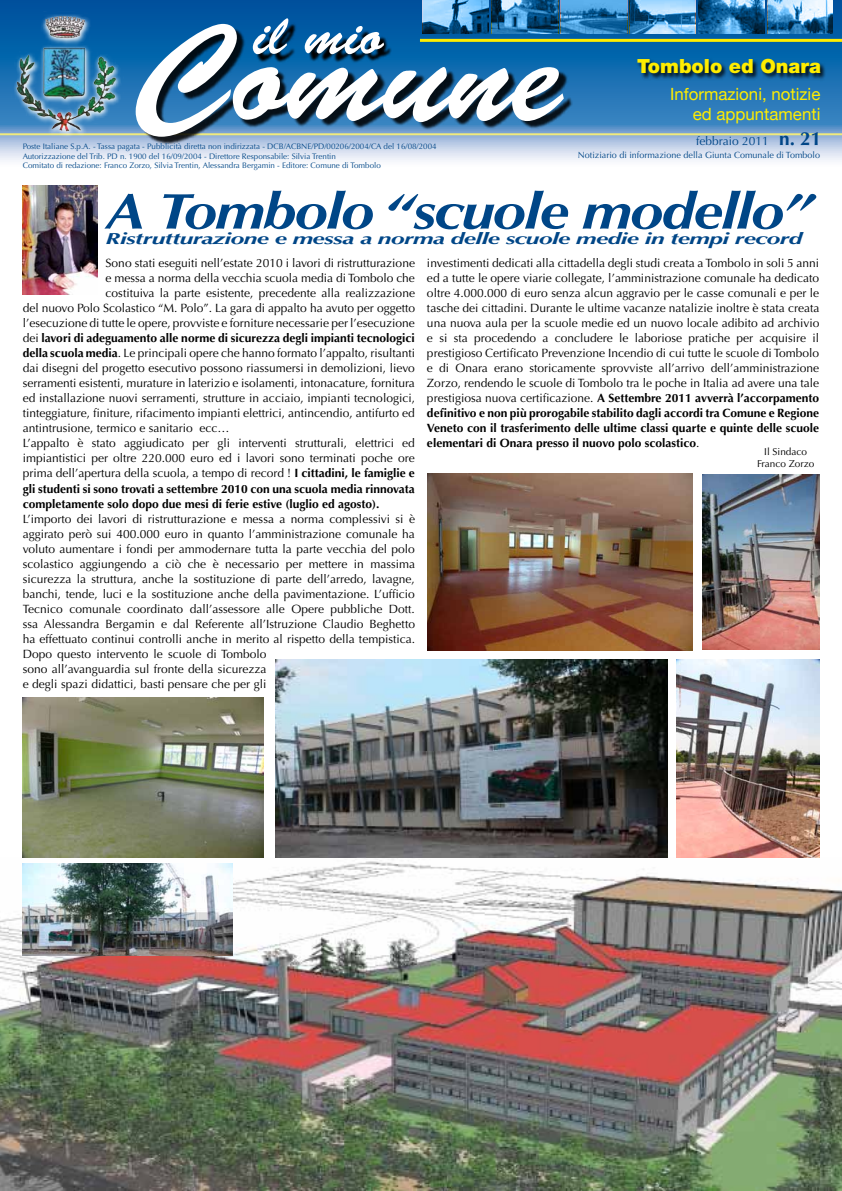
<style>
.page{position:relative;width:842px;height:1191px;background:#fff}
.page>*{position:absolute;margin:0;border:0;box-sizing:border-box;transform-origin:0 0}
.t1{font:136.4px "Brush Script Std";color:#fff}
.t2{font:56.4px "Brush Script Std";color:#fff}
.t3{font:italic 700 50.4px "Optima LT Std";letter-spacing:-.025em;color:#004687;scale:1.17 1}
.t4{font:900 19.5px "Helvetica Neue";color:#ffed00}
.t5{font:16.9px/20.2px "Helvetica Neue";color:#ffed00;text-align:right}
.t6{font:italic 700 16px "Optima LT Std";letter-spacing:-.025em;color:#004687;scale:1.54 1}
.t7{font:12px/15px "Optima LT Std";color:#000}
.t8{font:700 12px "Optima LT Std";color:#000}
.t9{font:12px "Optima LT Std";color:#004687}
.t10{font:10px/12px "Optima LT Std";color:#000;text-align:center}
.t11{font:9px "Optima LT Std";color:#004687}
.t12{font:8px/9.6px "Optima LT Std";color:#004687}
.s1{font-weight:700;font-size:19px}
.s2{font-weight:400}
.s3{font-weight:700}
</style>
<div class="page">
<img style="left:22px;top:185px;width:75px;height:109px">
<svg style="left:0;top:0;width:842px;height:161px"></svg>
<hr style="left:0;top:133px;width:842px;height:2px;background:#f0ea7c">
<img style="left:138px;top:8px;width:436px;height:153px">
<img style="left:12px;top:11px;width:113px;height:129px">
<img style="left:16px;top:16px;width:100px;height:115px">
<hr style="left:420px;top:39px;width:422px;height:3px;background:#ffed00">
<svg style="left:423px;top:0;width:410px;height:34px"></svg>
<img style="left:628px;top:54px;width:202px;height:32px">
<img style="left:0;top:857px;width:842px;height:333px">
<img style="left:275px;top:659px;width:392px;height:198px">
<img style="left:23px;top:863px;width:210px;height:92px">
<img style="left:676px;top:659px;width:143px;height:198px">
<img style="left:23px;top:697px;width:241px;height:160px">
<img style="left:702px;top:474px;width:117px;height:175px">
<img style="left:427px;top:473px;width:266px;height:178px">
<h2 class="t2" style="left:254px;top:4px;width:131px">il mio</h2>
<h1 class="t1" style="left:137px;top:-1px;width:426px">Comune</h1>
<h3 class="t4" style="left:637px;top:55px;width:186px">Tombolo ed Onara</h3>
<h3 class="t5" style="left:670px;top:83px;width:152px">Informazioni, notizie ed appuntamenti</h3>
<p class="t9" style="left:696px;top:134px;width:127px">febbraio 2011 <span class="s1">n. 21</span></p>
<p class="t12" style="left:23px;top:141px;width:415px">Poste Italiane S.p.A. - Tassa pagata - Pubblicità diretta non indirizzata - DCB/ACBNE/PD/00206/2004/CA del 16/08/2004<br>Autorizzazione del Trib. PD n. 1900 del 16/09/2004 - Direttore Responsabile: Silvia Trentin<br>Comitato di redazione: Franco Zorzo, Silvia Trentin, Alessandra Bergamin - Editore: Comune di Tombolo</p>
<p class="t11" style="left:578px;top:150px;width:244px">Notiziario di informazione della Giunta Comunale di Tombolo</p>
<h3 class="t3" style="left:106px;top:181px;width:606px">A Tombolo “scuole modello”</h3>
<h3 class="t6" style="left:106px;top:229px;width:454px">Ristrutturazione e messa a norma delle scuole medie in tempi record</h3>
<p class="t7" style="left:106px;top:256px;width:311px">Sono stati eseguiti nell’estate 2010 i lavori di ristrutturazione</p>
<p class="t7" style="left:106px;top:271px;width:311px">e messa a norma della vecchia scuola media di Tombolo che</p>
<p class="t7" style="left:106px;top:286px;width:311px">costituiva la parte esistente, precedente alla realizzazione</p>
<p class="t7" style="left:23px;top:301px;width:394px">del nuovo Polo Scolastico “M. Polo”. La gara di appalto ha avuto per oggetto</p>
<p class="t7" style="left:23px;top:316px;width:394px">l’esecuzione di tutte le opere, provviste e forniture necessarie per l’esecuzione</p>
<p class="t8" style="left:23px;top:331px;width:394px"><span class="s2">dei</span> lavori di adeguamento alle norme di sicurezza degli impianti tecnologici</p>
<p class="t7" style="left:23px;top:346px;width:394px"><span class="s3">della scuola media</span>. Le principali opere che hanno formato l’appalto, risultanti</p>
<p class="t7" style="left:23px;top:361px;width:394px">dai disegni del progetto esecutivo possono riassumersi in demolizioni, lievo</p>
<p class="t7" style="left:23px;top:376px;width:394px">serramenti esistenti, murature in laterizio e isolamenti, intonacature, fornitura</p>
<p class="t7" style="left:23px;top:391px;width:394px">ed installazione nuovi serramenti, strutture in acciaio, impianti tecnologici,</p>
<p class="t7" style="left:23px;top:406px;width:394px">tinteggiature, finiture, rifacimento impianti elettrici, antincendio, antifurto ed</p>
<p class="t7" style="left:23px;top:421px;width:208px">antintrusione, termico e sanitario ecc…</p>
<p class="t7" style="left:23px;top:436px;width:394px">L’appalto è stato aggiudicato per gli interventi strutturali, elettrici ed</p>
<p class="t7" style="left:23px;top:451px;width:394px">impiantistici per oltre 220.000 euro ed i lavori sono terminati poche ore</p>
<p class="t7" style="left:23px;top:466px;width:394px">prima dell’apertura della scuola, a tempo di record ! <span class="s3">I cittadini, le famiglie e</span></p>
<p class="t8" style="left:23px;top:481px;width:394px">gli studenti si sono trovati a settembre 2010 con una scuola media rinnovata</p>
<p class="t8" style="left:23px;top:496px;width:358px">completamente solo dopo due mesi di ferie estive (luglio ed agosto).</p>
<p class="t7" style="left:23px;top:511px;width:394px">L’importo dei lavori di ristrutturazione e messa a norma complessivi si è aggirato però sui 400.000 euro in quanto l’amministrazione comunale ha voluto aumentare i fondi per ammodernare tutta la parte vecchia del polo scolastico aggiungendo a ciò che è necessario per mettere in massima sicurezza la struttura, anche la sostituzione di parte dell’arredo, lavagne, banchi, tende, luci e la sostituzione anche della pavimentazione. L’ufficio Tecnico comunale coordinato dall’assessore alle Opere pubbliche Dott. ssa Alessandra Bergamin e dal Referente all’Istruzione Claudio Beghetto ha effettuato continui controlli anche in merito al rispetto della tempistica.<br>Dopo questo intervento le scuole di Tombolo<br>sono all’avanguardia sul fronte della sicurezza<br>e degli spazi didattici, basti pensare che per gli</p>
<p class="t7" style="left:427px;top:256px;width:394px;text-align:justify">investimenti dedicati alla cittadella degli studi creata a Tombolo in soli 5 anni ed a tutte le opere viarie collegate, l’amministrazione comunale ha dedicato oltre 4.000.000 di euro senza alcun aggravio per le casse comunali e per le tasche dei cittadini. Durante le ultime vacanze natalizie inoltre è stata creata una nuova aula per la scuole medie ed un nuovo locale adibito ad archivio e si sta procedendo a concludere le laboriose pratiche per acquisire il prestigioso Certificato Prevenzione Incendio di cui tutte le scuole di Tombolo e di Onara erano storicamente sprovviste all’arrivo dell’amministrazione Zorzo, rendendo le scuole di Tombolo tra le poche in Italia ad avere una tale prestigiosa nuova certificazione. <span class="s3">A Settembre 2011 avverrà l’accorpamento definitivo e non più prorogabile stabilito dagli accordi tra Comune e Regione Veneto con il trasferimento delle ultime classi quarte e quinte delle scuole elementari di Onara presso il nuovo polo scolastico</span>.</p>
<p class="t10" style="left:757px;top:446px;width:59px">Il Sindaco<br>Franco Zorzo</p>
</div>
